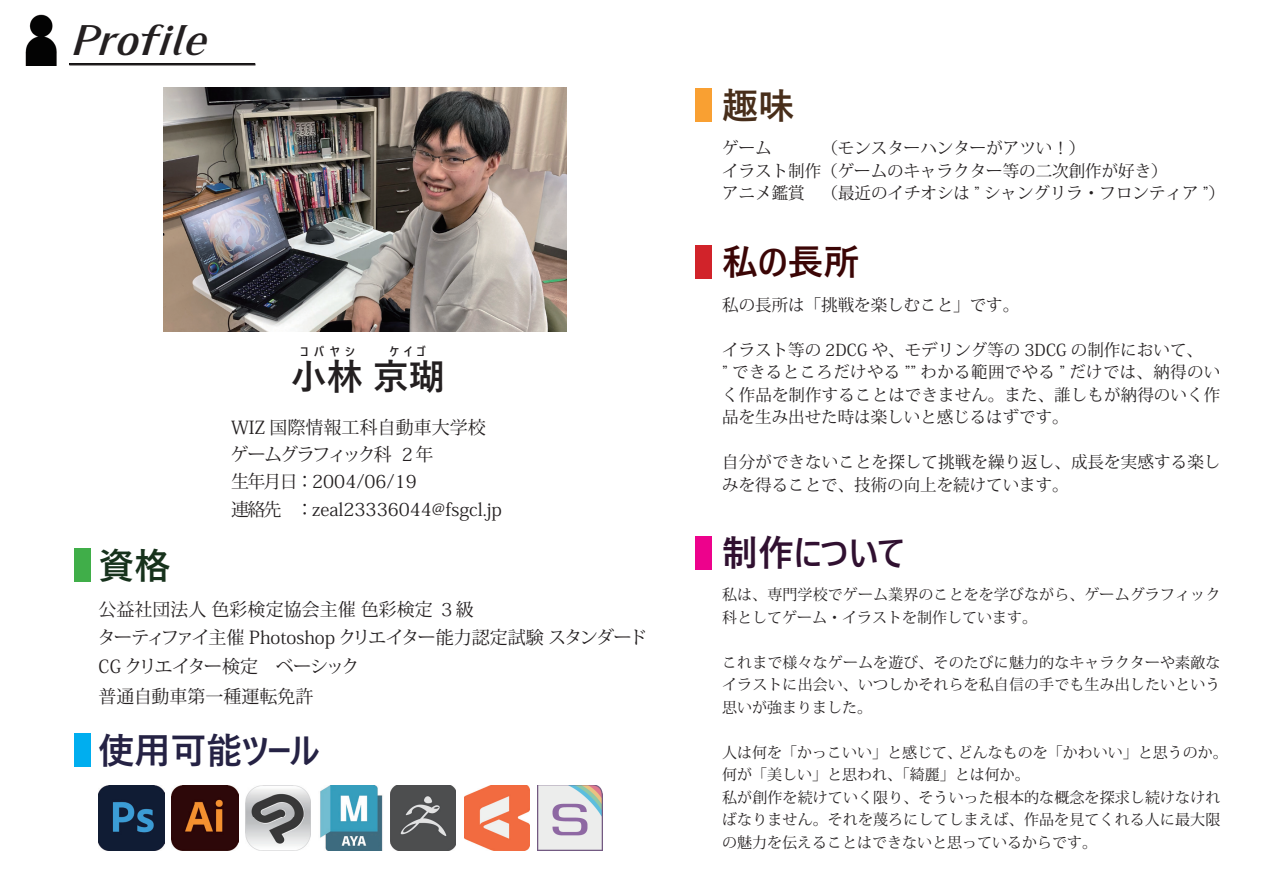
<style>
.page{position:relative;width:1263px;height:893px;background:#fff}
.page>*{position:absolute;margin:0;border:0;box-sizing:border-box;transform-origin:0 0}
.t1{font:36px "CHI Sabrina free R";letter-spacing:-.065em;color:#231f20}
.t2{font:600 36px "Yu Gothic UI";letter-spacing:-.02em;color:#252244}
.t3{font:600 36px "Yu Gothic UI";letter-spacing:-.02em;color:#301030}
.t4{font:600 36px "Yu Gothic UI";color:#231f20}
.t5{font:600 36px "Yu Gothic UI";color:#3b0505}
.t6{font:600 36px "Yu Gothic UI";color:#482e1a}
.t7{font:600 36px "Yu Gothic UI";color:#17321c}
.t8{font:18px/29px "Koz Min Pr 6 N";color:#231f20}
.t9{font:16.5px/22.5px "Koz Min Pro";letter-spacing:.005em;color:#231f20}
.t10{font:16.5px/22.5px "Koz Min Pr 6 N";color:#231f20}
.t11{font:15px/22.5px "Koz Min Pr 6 N";letter-spacing:.005em;color:#231f20}
.t12{font:700 12px "Yu Gothic UI";color:#231f20}
</style>
<div class="page">
<div style="left:70px;top:64px;width:185px;height:1px;border:1px solid #231f20"></div>
<img style="left:25px;top:14px;width:32px;height:51px">
<img style="left:163px;top:87px;width:403px;height:244px">
<img style="left:99px;top:785px;width:65px;height:65px">
<img style="left:172px;top:785px;width:66px;height:65px">
<img style="left:246px;top:785px;width:65px;height:65px">
<img style="left:320px;top:785px;width:63px;height:65px">
<img style="left:391px;top:785px;width:65px;height:65px">
<img style="left:464px;top:785px;width:65px;height:65px">
<img style="left:538px;top:785px;width:65px;height:65px">
<div style="left:74px;top:549px;width:17px;height:33px;background:#40ae49"></div>
<div style="left:695px;top:89px;width:16px;height:33px;background:#f9a032"></div>
<div style="left:695px;top:245px;width:16px;height:33px;background:#d1232a"></div>
<div style="left:695px;top:536px;width:16px;height:33px;background:#ed028c"></div>
<div style="left:74px;top:733px;width:17px;height:34px;background:#00aeef"></div>
<h1 class="t1" style="left:70px;top:18px;width:139px">Profile</h1>
<p class="t12" style="left:361px;top:345px;width:67px">　 　ケイゴ</p>
<p class="t12" style="left:314px;top:345px;width:11px">バ</p>
<p class="t12" style="left:330px;top:345px;width:12px">ヤ</p>
<p class="t12" style="left:345px;top:345px;width:11px">シ</p>
<p class="t12" style="left:300px;top:345px;width:10px">コ</p>
<h1 class="t4" style="left:291px;top:357px;width:155px">小林京瑚</h1>
<p class="t8" style="left:402px;top:414px;width:85px;line-height:27px;text-indent:-171px">WIZ 国際情報工科自動車大学校<br>2年</p>
<p class="t8" style="left:230px;top:440px;width:273px;line-height:27.8px">ゲームグラフィック科<br>生年月日：2004/06/19<br>連絡先　：zeal23336044@fsgcl j p.</p>
<h1 class="t7" style="left:99px;top:546px;width:73px">資格</h1>
<p class="t8" style="left:98px;top:595px;width:551px">公益社団法人色彩検定協会主催色彩検定３級<br>ターティファイ主催 Photoshop クリエイター能力認定試験スタンダード<br>CG クリエイター検定　ベーシック<br>普通自動車第一種運転免許</p>
<h1 class="t2" style="left:99px;top:730px;width:223px">使用可能ツール</h1>
<h1 class="t6" style="left:722px;top:86px;width:73px">趣味</h1>
<p class="t10" style="left:722px;top:137px;width:504px">ゲーム　　 　（モンスターハンターがアツい!(<br>イラスト制作（ゲームのキャラクター等の二次創作が好き(<br>アニメ鑑賞　　（最近のイチオシは ” シャングリラ・フロンティア (“</p>
<h1 class="t5" style="left:722px;top:242px;width:139px">私の長所</h1>
<p class="t9" style="left:722px;top:293px;width:298px">私の長所は「挑戦を楽しむこと」です。</p>
<p class="t9" style="left:722px;top:338px;width:500px">イラスト等の 2DCG や、モデリング等の 3DCG の制作において、<br>” できるところだけやる ”” わかる範囲でやる ” だけでは、納得のいく作品を制作することはできません。また、誰しもが納得のいく作品を生み出せた時は楽しいと感じるはずです。</p>
<p class="t9" style="left:722px;top:450px;width:500px">自分ができないことを探して挑戦を繰り返し、成長を実感する楽しみを得ることで、技術の向上を続けています。</p>
<h1 class="t3" style="left:722px;top:533px;width:184px">制作について</h1>
<p class="t11" style="left:722px;top:584px;width:500px">私は、専門学校でゲーム業界のことをを学びながら、ゲームグラフィック科としてゲーム・イラストを制作しています。</p>
<p class="t11" style="left:722px;top:651px;width:500px;text-align:justify">これまで様々なゲームを遊び、そのたびに魅力的なキャラクターや素敵なイラストに出会い、いつしかそれらを私自信の手でも生み出したいという思いが強まりました。</p>
<p class="t11" style="left:958px;top:741px;width:271px">どんなものを「かわいい」と思うのか。</p>
<p class="t11" style="left:722px;top:741px;width:500px">人は何を「かっこいい」と感じて、<br>何が「美しい」と思われ、「綺麗」とは何か。<br>私が創作を続けていく限り、そういった根本的な概念を探求し続けなければなりません。それを蔑ろにしてしまえば、作品を見てくれる人に最大限の魅力を伝えることはできないと思っているからです。</p>
</div>
